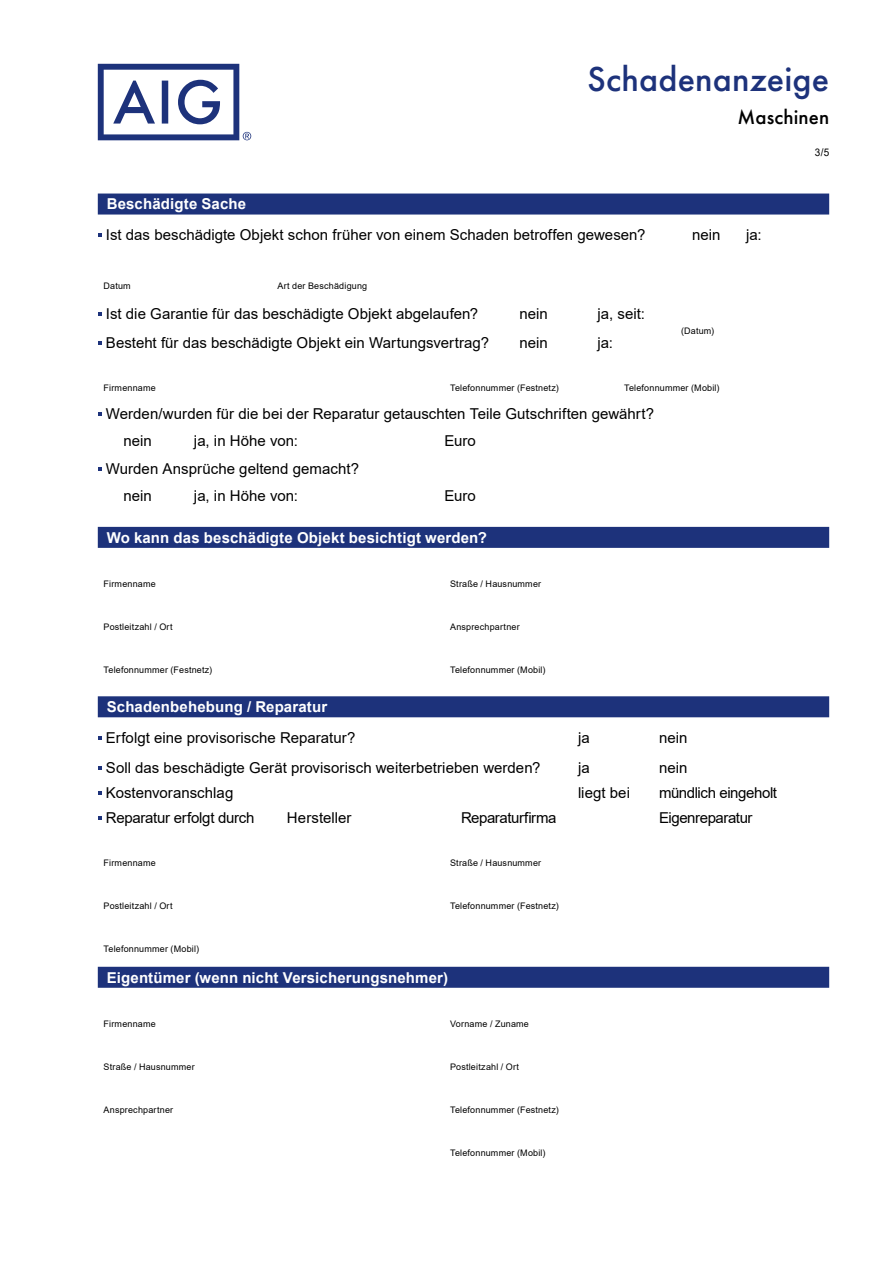
<style>
.page{position:relative;width:893px;height:1263px;background:#fff}
.page>*{position:absolute;margin:0;border:0;box-sizing:border-box;transform-origin:0 0}
.t1{font:500 36px "Futura PT";letter-spacing:.005em;color:#1d327b}
.t2{font:500 21px "Futura PT";letter-spacing:.005em;color:#000}
.t3{font:15px/27px "Arial";color:#000}
.t4{font:700 15px "Arial";letter-spacing:.01em;color:#fff}
.t5{font:15px "Arial";letter-spacing:-.03em;color:#000}
.t6{font:15px "Arial";letter-spacing:-.02em;color:#000}
.t7{font:15px "Arial";letter-spacing:-.025em;color:#000}
.t8{font:10.5px "Arial";color:#000;scale:.95 1}
.t9{font:9px "Arial";letter-spacing:.02em;color:#000}
</style>
<div class="page">
<svg style="left:98px;top:64px;width:153px;height:76px"></svg>
<div style="left:98px;top:194px;width:731px;height:21px;background:#1d327b"></div>
<div style="left:98px;top:527px;width:731px;height:21px;background:#1d327b"></div>
<div style="left:98px;top:696px;width:731px;height:21px;background:#1d327b"></div>
<div style="left:98px;top:967px;width:731px;height:21px;background:#1d327b"></div>
<svg style="left:98px;top:233px;width:4px;height:4px"></svg>
<svg style="left:98px;top:312px;width:4px;height:4px"></svg>
<svg style="left:98px;top:341px;width:4px;height:4px"></svg>
<svg style="left:98px;top:412px;width:4px;height:4px"></svg>
<svg style="left:98px;top:467px;width:4px;height:4px"></svg>
<svg style="left:98px;top:736px;width:4px;height:4px"></svg>
<svg style="left:98px;top:766px;width:4px;height:3px"></svg>
<svg style="left:98px;top:791px;width:4px;height:4px"></svg>
<svg style="left:98px;top:816px;width:4px;height:4px"></svg>
<h1 class="t1" style="left:587px;top:58px;width:243px">Schadenanzeige</h1>
<h2 class="t2" style="left:738px;top:105px;width:93px">Maschinen</h2>
<p class="t8" style="left:815px;top:145px;width:17px">3/5</p>
<p class="t4" style="left:107px;top:193px;width:141px">Beschädigte Sache</p>
<p class="t3" style="left:106px;top:221px;width:541px">Ist das beschädigte Objekt schon früher von einem Schaden betroffen gewesen?</p>
<p class="t3" style="left:692px;top:221px;width:30px">nein</p>
<p class="t3" style="left:746px;top:221px;width:17px">ja:</p>
<p class="t9" style="left:104px;top:280px;width:29px">Datum</p>
<p class="t9" style="left:277px;top:280px;width:91px">Art der Beschädigung</p>
<p class="t3" style="left:106px;top:300px;width:374px">Ist die Garantie für das beschädigte Objekt abgelaufen?</p>
<p class="t3" style="left:519px;top:300px;width:30px">nein</p>
<p class="t3" style="left:597px;top:300px;width:49px">ja, seit:</p>
<p class="t9" style="left:681px;top:324px;width:35px">(Datum)</p>
<p class="t3" style="left:106px;top:329px;width:385px">Besteht für das beschädigte Objekt ein Wartungsvertrag?</p>
<p class="t3" style="left:519px;top:329px;width:30px">nein</p>
<p class="t3" style="left:597px;top:329px;width:17px">ja:</p>
<p class="t9" style="left:104px;top:382px;width:54px">Firmenname</p>
<p class="t9" style="left:450px;top:382px;width:110px">Telefonnummer (Festnetz)</p>
<p class="t9" style="left:624px;top:382px;width:97px">Telefonnummer (Mobil)</p>
<p class="t3" style="left:123px;top:400px;width:532px;text-indent:-18px">Werden/wurden für die bei der Reparatur getauschten Teile Gutschriften gewährt? nein</p>
<p class="t3" style="left:194px;top:427px;width:106px">ja, in Höhe von:</p>
<p class="t3" style="left:444px;top:427px;width:33px">Euro</p>
<p class="t3" style="left:123px;top:455px;width:237px;text-indent:-18px">Wurden Ansprüche geltend gemacht? nein</p>
<p class="t3" style="left:194px;top:482px;width:106px">ja, in Höhe von:</p>
<p class="t3" style="left:444px;top:482px;width:33px">Euro</p>
<p class="t4" style="left:107px;top:527px;width:382px">Wo kann das beschädigte Objekt besichtigt werden?</p>
<p class="t9" style="left:104px;top:578px;width:54px">Firmenname</p>
<p class="t9" style="left:450px;top:578px;width:93px">Straße / Hausnummer</p>
<p class="t9" style="left:104px;top:620px;width:71px">Postleitzahl / Ort</p>
<p class="t9" style="left:450px;top:620px;width:71px">Ansprechpartner</p>
<p class="t9" style="left:104px;top:663px;width:110px">Telefonnummer (Festnetz)</p>
<p class="t9" style="left:450px;top:663px;width:97px">Telefonnummer (Mobil)</p>
<p class="t4" style="left:107px;top:696px;width:222px">Schadenbehebung / Reparatur</p>
<p class="t3" style="left:106px;top:724px;width:251px">Erfolgt eine provisorische Reparatur?</p>
<p class="t3" style="left:578px;top:724px;width:13px">ja</p>
<p class="t3" style="left:659px;top:724px;width:30px">nein</p>
<p class="t3" style="left:106px;top:754px;width:436px">Soll das beschädigte Gerät provisorisch weiterbetrieben werden?</p>
<p class="t3" style="left:578px;top:754px;width:13px">ja</p>
<p class="t3" style="left:659px;top:754px;width:30px">nein</p>
<p class="t3" style="left:106px;top:779px;width:129px">Kostenvoranschlag</p>
<p class="t3" style="left:578px;top:779px;width:53px">liegt bei</p>
<p class="t7" style="left:659px;top:782px;width:120px">mündlich eingeholt</p>
<p class="t6" style="left:106px;top:807px;width:150px">Reparatur erfolgt durch</p>
<p class="t3" style="left:287px;top:804px;width:66px">Hersteller</p>
<p class="t5" style="left:461px;top:807px;width:97px">Reparaturfirma</p>
<p class="t5" style="left:659px;top:807px;width:95px">Eigenreparatur</p>
<p class="t9" style="left:104px;top:857px;width:54px">Firmenname</p>
<p class="t9" style="left:450px;top:857px;width:93px">Straße / Hausnummer</p>
<p class="t9" style="left:104px;top:899px;width:71px">Postleitzahl / Ort</p>
<p class="t9" style="left:450px;top:899px;width:110px">Telefonnummer (Festnetz)</p>
<p class="t9" style="left:104px;top:942px;width:97px">Telefonnummer (Mobil)</p>
<p class="t4" style="left:107px;top:967px;width:343px">Eigentümer (wenn nicht Versicherungsnehmer)</p>
<p class="t9" style="left:104px;top:1017px;width:54px">Firmenname</p>
<p class="t9" style="left:450px;top:1017px;width:80px">Vorname / Zuname</p>
<p class="t9" style="left:104px;top:1060px;width:93px">Straße / Hausnummer</p>
<p class="t9" style="left:450px;top:1060px;width:71px">Postleitzahl / Ort</p>
<p class="t9" style="left:104px;top:1103px;width:71px">Ansprechpartner</p>
<p class="t9" style="left:450px;top:1103px;width:110px">Telefonnummer (Festnetz)</p>
<p class="t9" style="left:450px;top:1146px;width:97px">Telefonnummer (Mobil)</p>
</div>
